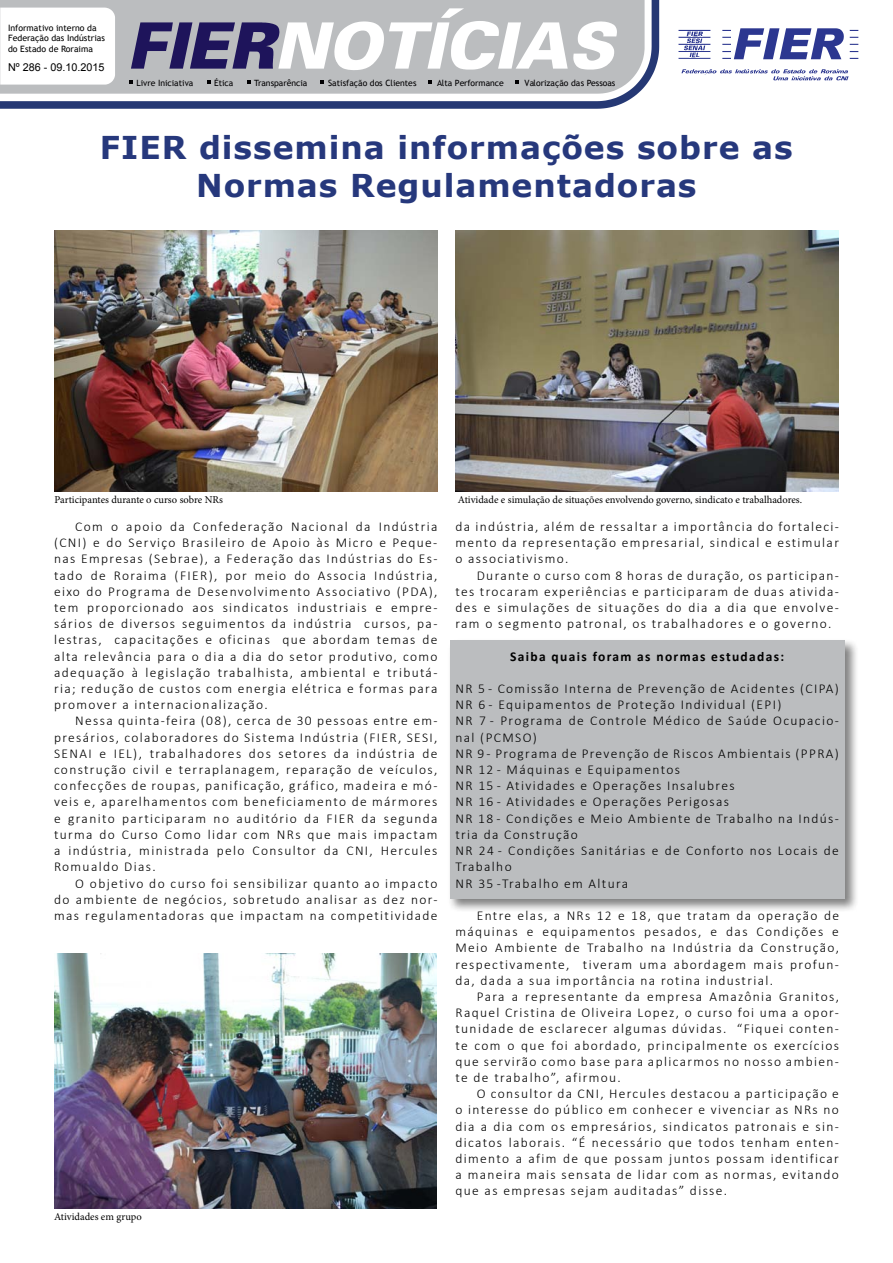
<style>
.page{position:relative;width:893px;height:1263px;background:#fff}
.page>*{position:absolute;margin:0;border:0;box-sizing:border-box;transform-origin:0 0}
.t1{font:700 31.5px/37.8px "Verdana";letter-spacing:.03em;color:#26387c;text-align:center}
.t2{font:300 13.5px/16.2px "Calibri";letter-spacing:.1em;color:#000;text-align:justify}
.t3{font:700 13.5px "Calibri";letter-spacing:.1em;color:#000}
.t4{font:10.8px "Arial";color:#000}
.t5{font:10.5px "Minion Pro";color:#000}
.t6{font:8.7px/10.5px "Trebuchet MS";color:#000}
.t7{font:8.55px "Trebuchet MS";color:#010002}
</style>
<div class="page">
<div style="left:447px;top:638px;width:412px;height:275px;background:#000;opacity:.5"></div>
<div style="left:450px;top:640px;width:395px;height:258px;background:#bbbdbf"></div>
<svg style="left:0;top:0;width:659px;height:109px;fill:#bbbdbf"></svg>
<svg style="left:678px;top:28px;width:180px;height:52px"></svg>
<img style="left:55px;top:231px;width:382px;height:261px">
<img style="left:455px;top:231px;width:383px;height:261px">
<img style="left:54px;top:954px;width:383px;height:255px">
<p class="t6" style="left:8px;top:23px;width:98px">Informativo interno da<br>Federação das Indústrias do Estado de Roraima</p>
<p class="t4" style="left:8px;top:60px;width:98px">Nº 286 - 09.10.2015</p>
<p class="t7" style="left:136px;top:78px;width:59px">Livre Iniciativa</p>
<p class="t7" style="left:214px;top:78px;width:21px">Ética</p>
<p class="t7" style="left:254px;top:78px;width:55px">Transparência</p>
<p class="t7" style="left:328px;top:78px;width:90px">Satisfação dos Clientes</p>
<p class="t7" style="left:437px;top:78px;width:68px">Alta Performance</p>
<p class="t7" style="left:525px;top:78px;width:92px">Valorização das Pessoas</p>
<h1 class="t1" style="left:100px;top:128px;width:694px">FIER dissemina informações sobre as<br>Normas Regulamentadoras</h1>
<p class="t5" style="left:55px;top:493px;width:170px">Participantes durante o curso sobre NRs</p>
<p class="t2" style="left:54px;top:518px;width:385px;text-indent:21px">Com o apoio da Confederação Nacional da Indústria (CNI) e do Serviço Brasileiro de Apoio às Micro e Peque&shy;nas Empresas (Sebrae), a Federação das Indústrias do Es&shy;tado de Roraima (FIER), por meio do Associa Indústria, eixo do Programa de Desenvolvimento Associativo (PDA), tem proporcionado aos sindicatos industriais e empre&shy;sários de diversos seguimentos da indústria cursos, pa&shy;lestras, capacitações e oficinas que abordam temas de alta relevância para o dia a dia do setor produtivo, como adequação à legislação trabalhista, ambiental e tributá&shy;ria; redução de custos com energia elétrica e formas para promover a internacionalização.</p>
<p class="t2" style="left:54px;top:713px;width:385px;text-indent:21px">Nessa quinta-feira (08), cerca de 30 pessoas entre em&shy;presários, colaboradores do Sistema Indústria (FIER, SESI, SENAI e IEL), trabalhadores dos setores da indústria de construção civil e terraplanagem, reparação de veículos, confecções de roupas, panificação, gráfico, madeira e mó&shy;veis e, aparelhamentos com beneficiamento de mármores e granito participaram no auditório da FIER da segunda turma do Curso Como lidar com NRs que mais impactam a indústria, ministrada pelo Consultor da CNI, Hercules Romualdo Dias.</p>
<p class="t2" style="left:54px;top:875px;width:385px;text-indent:21px">O objetivo do curso foi sensibilizar quanto ao impacto do ambiente de negócios, sobretudo analisar as dez nor&shy;mas regulamentadoras que impactam na competitividade</p>
<p class="t5" style="left:54px;top:1210px;width:89px">Atividades em grupo</p>
<p class="t5" style="left:458px;top:492px;width:346px">Atividade e simulação de situações envolvendo governo, sindicato e trabalhadores.</p>
<p class="t2" style="left:455px;top:518px;width:385px">da indústria, além de ressaltar a importância do fortaleci&shy;mento da representação empresarial, sindical e estimular o associativismo.</p>
<p class="t2" style="left:455px;top:567px;width:385px;text-indent:21px">Durante o curso com 8 horas de duração, os participan&shy;tes trocaram experiências e participaram de duas ativida&shy;des e simulações de situações do dia a dia que envolve&shy;ram o segmento patronal, os trabalhadores e o governo.</p>
<p class="t3" style="left:510px;top:648px;width:276px">Saiba quais foram as normas estudadas:</p>
<p class="t2" style="left:455px;top:680px;width:385px;text-align:left">NR 5 - Comissão Interna de Prevenção de Acidentes (CIPA)<br>NR 6 - Equipamentos de Proteção Individual (EPI)<br>NR 7 - Programa de Controle Médico de Saúde Ocupacio&shy;nal (PCMSO)<br>NR 9 - Programa de Prevenção de Riscos Ambientais (PPRA)<br>NR 12 - Máquinas e Equipamentos<br>NR 15 - Atividades e Operações Insalubres<br>NR 16 - Atividades e Operações Perigosas<br>NR 18 - Condições e Meio Ambiente de Trabalho na Indús&shy;tria da Construção<br>NR 24 - Condições Sanitárias e de Conforto nos Locais de Trabalho<br>NR 35 -Trabalho em Altura</p>
<p class="t2" style="left:455px;top:907px;width:385px;text-indent:21px">Entre elas, a NRs 12 e 18, que tratam da operação de máquinas e equipamentos pesados, e das Condições e Meio Ambiente de Trabalho na Indústria da Construção, respectivamente, tiveram uma abordagem mais profun&shy;da, dada a sua importância na rotina industrial.</p>
<p class="t2" style="left:455px;top:988px;width:385px;text-indent:21px">Para a representante da empresa Amazônia Granitos, Raquel Cristina de Oliveira Lopez, o curso foi uma a opor&shy;tunidade de esclarecer algumas dúvidas. “Fiquei conten&shy;te com o que foi abordado, principalmente os exercícios que servirão como base para aplicarmos no nosso ambien&shy;te de trabalho”, afirmou.</p>
<p class="t2" style="left:455px;top:1085px;width:385px;text-indent:21px">O consultor da CNI, Hercules destacou a participação e o interesse do público em conhecer e vivenciar as NRs no dia a dia com os empresários, sindicatos patronais e sin&shy;dicatos laborais. “É necessário que todos tenham enten&shy;dimento a afim de que possam juntos possam identificar a maneira mais sensata de lidar com as normas, evitando que as empresas sejam auditadas” disse.</p>
</div>
